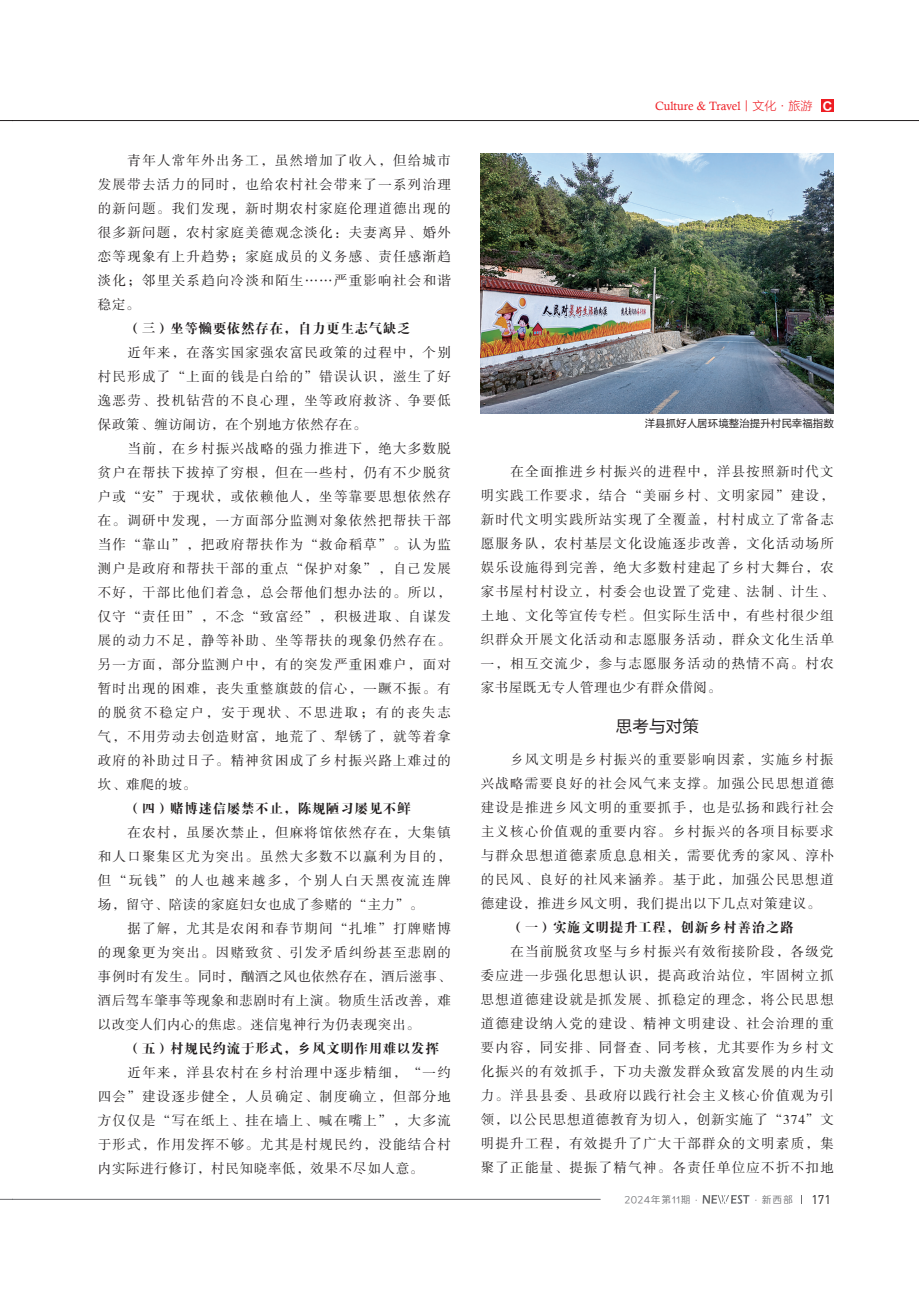
<style>
.page{position:relative;width:919px;height:1289px;background:#fff}
.page>*{position:absolute;margin:0;border:0;box-sizing:border-box;transform-origin:0 0}
.t1{font:16.5px "FZLTHK GBK1 0";letter-spacing:.01em;color:#231f20}
.t2{font:13.5px/24px "FZSSK GBK1 0";letter-spacing:.095em;color:#231f20;text-align:justify}
.t3{font:13.5px "FZDBSK GBK1 0";letter-spacing:.05em;color:#231f20}
.t4{font:12.45px "DIN";color:#231f20}
.t5{font:12px "Calisto";color:#ee1d23}
.t6{font:10.5px "FZLTHK GBK1 0";color:#231f20}
.t7{font:9.75px "Loong Flash Sans GB Regular";letter-spacing:.1em;color:#6c6d70}
.s1{font-family:"FZLTXHK GBK1 0"}
.s2{font-family:"FZLTDHK GBK1 0";font-size:11.4px;color:#fff}
</style>
<div class="page">
<svg style="left:0;top:1198px;width:13px;height:1px"></svg>
<svg style="left:0;top:120px;width:13px;height:1px"></svg>
<hr style="left:13px;top:1198px;width:587px;height:1px;background:#6c6d70">
<svg style="left:702px;top:1195px;width:47px;height:8px"></svg>
<hr style="left:13px;top:120px;width:905px;height:1px;background:#231f20">
<div style="left:821px;top:99px;width:12px;height:13px;background:#ee1d23"></div>
<img style="left:480px;top:153px;width:353px;height:260px">
<p class="t2" style="left:98px;top:149px;width:354px;text-indent:30px">青年人常年外出务工，虽然增加了收入，但给城市发展带去活力的同时，也给农村社会带来了一系列治理的新问题。我们发现，新时期农村家庭伦理道德出现的很多新问题，农村家庭美德观念淡化：夫妻离异、婚外恋等现象有上升趋势；家庭成员的义务感、责任感渐趋淡化；邻里关系趋向冷淡和陌生……严重影响社会和谐稳定。</p>
<p class="t3" style="left:128px;top:321px;width:284px">（三）坐等懒要依然存在，自力更生志气缺乏</p>
<p class="t2" style="left:98px;top:341px;width:354px;text-indent:30px">近年来，在落实国家强农富民政策的过程中，个别村民形成了“上面的钱是白给的”错误认识，滋生了好逸恶劳、投机钻营的不良心理，坐等政府救济、争要低保政策、缠访闹访，在个别地方依然存在。</p>
<p class="t2" style="left:98px;top:437px;width:354px;text-indent:30px">当前，在乡村振兴战略的强力推进下，绝大多数脱贫户在帮扶下拔掉了穷根，但在一些村，仍有不少脱贫户或“安”于现状，或依赖他人，坐等靠要思想依然存在。调研中发现，一方面部分监测对象依然把帮扶干部当作“靠山”，把政府帮扶作为“救命稻草”。认为监测户是政府和帮扶干部的重点“保护对象”，自己发展不好，干部比他们着急，总会帮他们想办法的。所以，仅守“责任田”，不念“致富经”，积极进取、自谋发展的动力不足，静等补助、坐等帮扶的现象仍然存在。另一方面，部分监测户中，有的突发严重困难户，面对暂时出现的困难，丧失重整旗鼓的信心，一蹶不振。有的脱贫不稳定户，安于现状、不思进取；有的丧失志气，不用劳动去创造财富，地荒了、犁锈了，就等着拿政府的补助过日子。精神贫困成了乡村振兴路上难过的坎、难爬的坡。</p>
<p class="t3" style="left:128px;top:801px;width:284px">（四）赌博迷信屡禁不止，陈规陋习屡见不鲜</p>
<p class="t2" style="left:98px;top:821px;width:354px;text-indent:30px">在农村，虽屡次禁止，但麻将馆依然存在，大集镇和人口聚集区尤为突出。虽然大多数不以赢利为目的，但“玩钱”的人也越来越多，个别人白天黑夜流连牌场，留守、陪读的家庭妇女也成了参赌的“主力”。</p>
<p class="t2" style="left:98px;top:917px;width:354px;text-indent:30px">据了解，尤其是农闲和春节期间“扎堆”打牌赌博的现象更为突出。因赌致贫、引发矛盾纠纷甚至悲剧的事例时有发生。同时，酗酒之风也依然存在，酒后滋事、酒后驾车肇事等现象和悲剧时有上演。物质生活改善，难以改变人们内心的焦虑。迷信鬼神行为仍表现突出。</p>
<p class="t3" style="left:128px;top:1041px;width:313px">（五）村规民约流于形式，乡风文明作用难以发挥</p>
<p class="t2" style="left:98px;top:1061px;width:354px;text-indent:30px">近年来，洋县农村在乡村治理中逐步精细，“一约四会”建设逐步健全，人员确定、制度确立，但部分地方仅仅是“写在纸上、挂在墙上、喊在嘴上”，大多流于形式，作用发挥不够。尤其是村规民约，没能结合村内实际进行修订，村民知晓率低，效果不尽如人意。</p>
<p class="t5" style="left:655px;top:99px;width:179px">Culture &amp; Travel<span class="s1">丨文化·旅游</span> <span class="s2">Ｃ</span></p>
<p class="t6" style="left:644px;top:417px;width:190px">洋县抓好人居环境整治提升村民幸福指数</p>
<p class="t2" style="left:480px;top:460px;width:354px;text-indent:30px">在全面推进乡村振兴的进程中，洋县按照新时代文明实践工作要求，结合“美丽乡村、文明家园”建设，新时代文明实践所站实现了全覆盖，村村成立了常备志愿服务队，农村基层文化设施逐步改善，文化活动场所娱乐设施得到完善，绝大多数村建起了乡村大舞台，农家书屋村村设立，村委会也设置了党建、法制、计生、土地、文化等宣传专栏。但实际生活中，有些村很少组织群众开展文化活动和志愿服务活动，群众文化生活单一，相互交流少，参与志愿服务活动的热情不高。村农家书屋既无专人管理也少有群众借阅。</p>
<p class="t1" style="left:615px;top:717px;width:85px">思考与对策</p>
<p class="t2" style="left:480px;top:748px;width:354px;text-indent:30px">乡风文明是乡村振兴的重要影响因素，实施乡村振兴战略需要良好的社会风气来支撑。加强公民思想道德建设是推进乡风文明的重要抓手，也是弘扬和践行社会主义核心价值观的重要内容。乡村振兴的各项目标要求与群众思想道德素质息息相关，需要优秀的家风、淳朴的民风、良好的社风来涵养。基于此，加强公民思想道德建设，推进乡风文明，我们提出以下几点对策建议。</p>
<p class="t3" style="left:510px;top:920px;width:284px">（一）实施文明提升工程，创新乡村善治之路</p>
<p class="t2" style="left:480px;top:940px;width:354px;text-indent:30px">在当前脱贫攻坚与乡村振兴有效衔接阶段，各级党委应进一步强化思想认识，提高政治站位，牢固树立抓思想道德建设就是抓发展、抓稳定的理念，将公民思想道德建设纳入党的建设、精神文明建设、社会治理的重要内容，同安排、同督查、同考核，尤其要作为乡村文化振兴的有效抓手，下功夫激发群众致富发展的内生动力。洋县县委、县政府以践行社会主义核心价值观为引领，以公民思想道德教育为切入，创新实施了“374”文明提升工程，有效提升了广大干部群众的文明素质，集聚了正能量、提振了精气神。各责任单位应不折不扣地</p>
<p class="t7" style="left:625px;top:1194px;width:169px">2024年第11期·　　　　 ·新西部</p>
<p class="t4" style="left:811px;top:1191px;width:21px">171</p>
</div>
